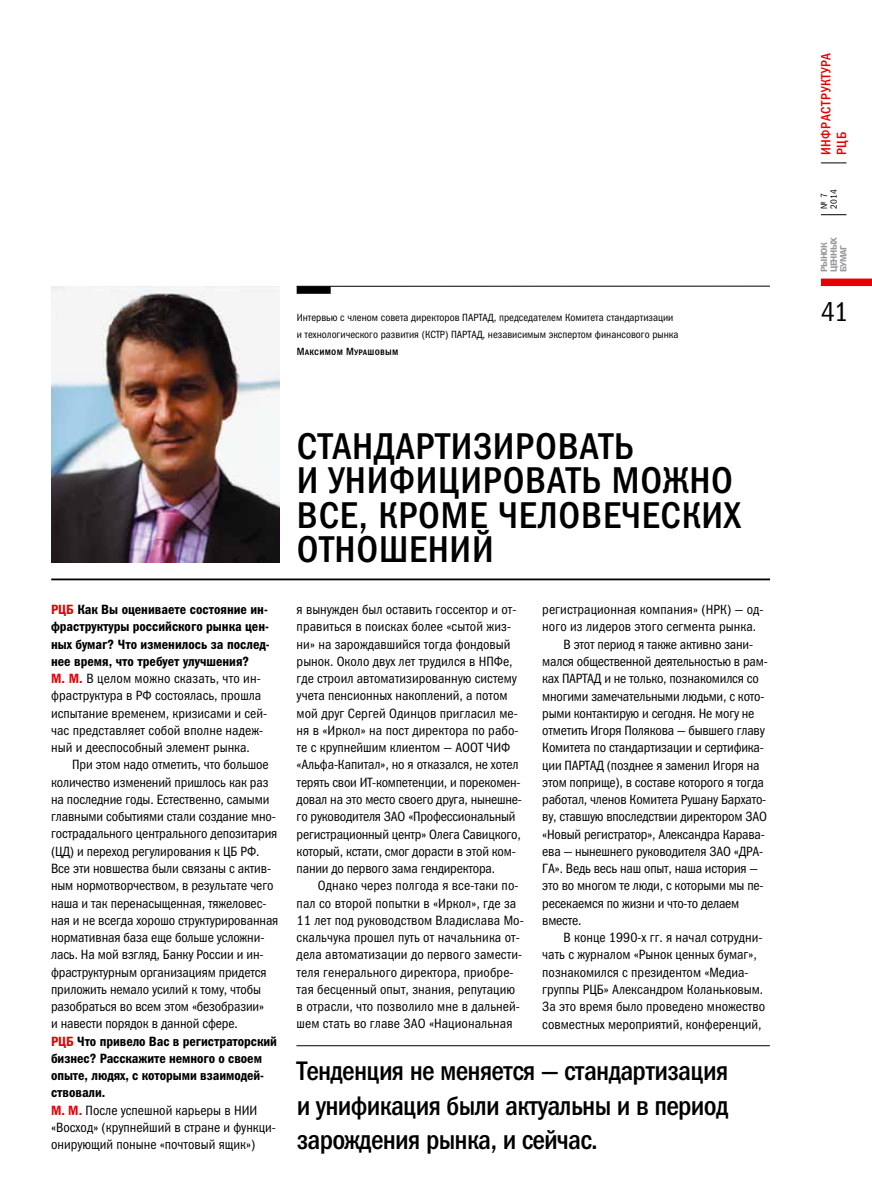
<style>
.page{position:relative;width:872px;height:1200px;background:#fff}
.page>*{position:absolute;margin:0;border:0;box-sizing:border-box;transform-origin:0 0}
.t1{font:37.5px/34.5px "Franklin Gothic Medi Cond ITC";letter-spacing:.02em;color:#000}
.t2{font:27px/34.5px "Franklin Gothic Medi Cond ITC";letter-spacing:-.025em;color:#000;text-align:justify}
.t3{font:27px "Franklin Gothic Book Cond C";color:#000}
.t4{font:13.5px/17.2px "Franklin Gothic Book Cond ITC";letter-spacing:-.01em;color:#000}
.t5{font:13.5px/17.2px "Franklin Gothic Demi Cond ITC";color:#000}
.t6{font:13.5px/15.8px "Franklin Gothic Medi Cond C";letter-spacing:.05em;color:#e60005}
.t7{font:10.5px/17.2px "Franklin Gothic Book Cond ITC";color:#000}
.t8{font:10.5px "Franklin Gothic Medi Cond SCC";letter-spacing:.025em;color:#000}
.t9{font:9px/9.6px "Franklin Gothic Demi C";letter-spacing:-.05em;color:#98989c}
.t10{font:9px/9.6px "Franklin Gothic Book Cond C";color:#000}
.s1{font-family:"Franklin Gothic Demi Cond C";color:#e60005}
</style>
<div class="page">
<svg style="left:821px;top:214px;width:25px;height:1px"></svg>
<svg style="left:821px;top:163px;width:25px;height:1px"></svg>
<div style="left:821px;top:278px;width:51px;height:8px;background:#e60005"></div>
<img style="left:51px;top:286px;width:228px;height:276px">
<div style="left:297px;top:286px;width:34px;height:8px;background:#000"></div>
<hr style="left:297px;top:286px;width:473px;height:1px;background:#000">
<hr style="left:51px;top:578px;width:719px;height:2px;background:#000">
<hr style="left:296px;top:1045px;width:474px;height:1px;background:#000">
<p class="t7" style="left:297px;top:308px;width:383px">Интервью с членом совета директоров ПАРТАД, председателем Комитета стандартизации и технологического развития (КСТР) ПАРТАД, независимым экспертом финансового рынка</p>
<p class="t8" style="left:297px;top:345px;width:103px">Максимом Мурашовым</p>
<p class="t5" style="left:51px;top:600px;width:220px"><span class="s1">РЦБ</span> Как Вы оцениваете состояние ин&shy;фраструктуры российского рынка цен&shy;ных бумаг? Что изменилось за послед&shy;нее время, что требует улучшения?</p>
<p class="t4" style="left:51px;top:669px;width:218px"><span class="s1">М. М.</span> В целом можно сказать, что ин&shy;фраструктура в РФ состоялась, прошла испытание временем, кризисами и сей&shy;час представляет собой вполне надеж&shy;ный и дееспособный элемент рынка.</p>
<p class="t4" style="left:51px;top:756px;width:229px;text-indent:21px">При этом надо отметить, что большое количество изменений пришлось как раз на последние годы. Естественно, самыми главными событиями стали создание мно&shy;гострадального центрального депозитария (ЦД) и переход регулирования к ЦБ РФ.<br>Все эти новшества были связаны с актив&shy;ным нормотворчеством, в результате чего наша и так перенасыщенная, тяжеловес&shy;ная и не всегда хорошо структурированная нормативная база еще больше усложни&shy;лась. На мой взгляд, Банку России и ин&shy;фраструктурным организациям придется приложить немало усилий к тому, чтобы разобраться во всем этом «безобразии»<br>и навести порядок в данной сфере.</p>
<p class="t5" style="left:51px;top:1032px;width:227px"><span class="s1">РЦБ</span> Что привело Вас в регистраторский бизнес? Расскажите немного о своем опыте, людях, с которыми взаимодей&shy;ствовали.</p>
<p class="t4" style="left:51px;top:1101px;width:226px"><span class="s1">М. М.</span> После успешной карьеры в НИИ «Восход» (крупнейший в стране и функци&shy;онирующий поныне «почтовый ящик»)</p>
<h1 class="t1" style="left:297px;top:429px;width:445px">Стандартизировать<br>и унифицировать можно все, кроме человеческих отношений</h1>
<p class="t4" style="left:297px;top:601px;width:227px">я вынужден был оставить госсектор и от&shy;правиться в поисках более «сытой жиз&shy;ни» на зарождавшийся тогда фондовый рынок. Около двух лет трудился в НПФе, где строил автоматизированную систему учета пенсионных накоплений, а потом мой друг Сергей Одинцов пригласил ме&shy;ня в «Иркол» на пост директора по рабо&shy;те с крупнейшим клиентом — АООТ ЧИФ «Альфа-Капитал», но я отказался, не хотел терять свои ИТ-компетенции, и порекомен&shy;довал на это место своего друга, нынешне&shy;го руководителя ЗАО «Профессиональный регистрационный центр» Олега Савицкого, который, кстати, смог дорасти в этой ком&shy;пании до первого зама гендиректора.</p>
<p class="t4" style="left:297px;top:877px;width:229px;text-indent:21px">Однако через полгода я все-таки по&shy;пал со второй попытки в «Иркол», где за 11 лет под руководством Владислава Мо&shy;скальчука прошел путь от начальника от&shy;дела автоматизации до первого замести&shy;теля генерального директора, приобре&shy;тая бесценный опыт, знания, репутацию в отрасли, что позволило мне в дальней&shy;шем стать во главе ЗАО «Национальная</p>
<p class="t4" style="left:542px;top:601px;width:223px">регистрационная компания» (НРК) — од-</p>
<p class="t4" style="left:542px;top:618px;width:215px">ного из лидеров этого сегмента рынка.</p>
<p class="t4" style="left:563px;top:635px;width:191px">В этот период я также активно зани-</p>
<p class="t4" style="left:542px;top:652px;width:227px">мался общественной деятельностью в рам-</p>
<p class="t4" style="left:542px;top:670px;width:218px">ках ПАРТАД и не только, познакомился со</p>
<p class="t4" style="left:542px;top:687px;width:224px">многими замечательными людьми, с кото-</p>
<p class="t4" style="left:542px;top:704px;width:214px">рыми контактирую и сегодня. Не могу не</p>
<p class="t4" style="left:542px;top:721px;width:224px">отметить Игоря Полякова — бывшего главу</p>
<p class="t4" style="left:542px;top:739px;width:223px">Комитета по стандартизации и сертифика-</p>
<p class="t4" style="left:542px;top:756px;width:219px">ции ПАРТАД (позднее я заменил Игоря на</p>
<p class="t4" style="left:542px;top:773px;width:223px">этом поприще), в составе которого я тогда</p>
<p class="t4" style="left:542px;top:790px;width:225px">работал, членов Комитета Рушану Бархато-</p>
<p class="t4" style="left:542px;top:808px;width:226px">ву, ставшую впоследствии директором ЗАО</p>
<p class="t4" style="left:542px;top:825px;width:224px">«Новый регистратор», Александра Карава-</p>
<p class="t4" style="left:542px;top:842px;width:222px">ева — нынешнего руководителя ЗАО «ДРА-</p>
<p class="t4" style="left:542px;top:859px;width:217px">ГА». Ведь весь наш опыт, наша история —</p>
<p class="t4" style="left:542px;top:877px;width:223px">это во многом те люди, с которыми мы пе-</p>
<p class="t4" style="left:542px;top:894px;width:199px">ресекаемся по жизни и что-то делаем</p>
<p class="t4" style="left:542px;top:911px;width:41px">вместе.</p>
<p class="t4" style="left:563px;top:928px;width:200px">В конце 1990-х гг. я начал сотрудни-</p>
<p class="t4" style="left:542px;top:946px;width:216px">чать с журналом «Рынок ценных бумаг»,</p>
<p class="t4" style="left:542px;top:963px;width:208px">познакомился с президентом «Медиа-</p>
<p class="t4" style="left:542px;top:980px;width:222px">группы РЦБ» Александром Коланьковым.</p>
<p class="t4" style="left:542px;top:997px;width:224px">За это время было проведено множество</p>
<p class="t4" style="left:542px;top:1015px;width:221px">совместных мероприятий, конференций,</p>
<h2 class="t2" style="left:297px;top:1053px;width:433px">Тенденция не меняется — стандартизация и унификация были актуальны и в период зарождения рынка, и сейчас.</h2>
<p class="t6" style="left:818px;top:155px;width:104px;rotate:-90deg">инфраструктура рцб</p>
<p class="t10" style="left:819px;top:208px;width:21px;rotate:-90deg">№ 7<br>2014</p>
<p class="t9" style="left:819px;top:272px;width:37px;rotate:-90deg">РЫНОК<br>ЦЕННЫХ<br>БУМАГ</p>
<h2 class="t3" style="left:821px;top:296px;width:29px">41</h2>
</div>
